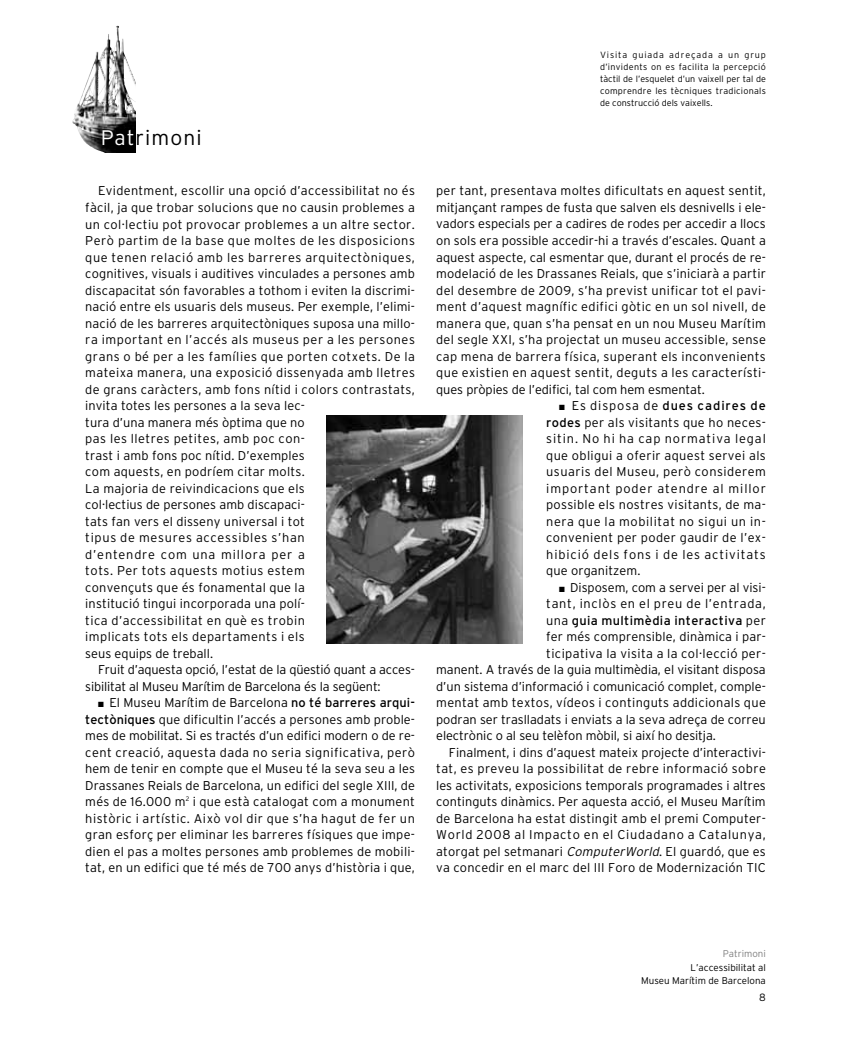
<style>
.page{position:relative;width:855px;height:1064px;background:#fff}
.page>*{position:absolute;margin:0;border:0;box-sizing:border-box;transform-origin:0 0}
.t1{font:300 21px "Interstate";letter-spacing:.05em;color:#000}
.t2{font:300 12.75px/16.5px "Interstate";letter-spacing:.015em;color:#000;text-align:justify}
.t3{font:300 12.75px "Interstate";letter-spacing:.04em;color:#000}
.t4{font:300 12.75px "Interstate";letter-spacing:-.005em;color:#000}
.t5{font:300 12.75px "Interstate";letter-spacing:.055em;color:#000}
.t6{font:300 12.75px "Interstate";letter-spacing:.045em;color:#000}
.t7{font:300 12.75px "Interstate";letter-spacing:.035em;color:#000}
.t8{font:300 12.75px "Interstate";letter-spacing:-.01em;color:#000}
.t9{font:300 12.75px "Interstate";letter-spacing:-.015em;color:#000}
.t10{font:12.75px "Interstate";letter-spacing:.03em;color:#000}
.t11{font:300 12.75px "Interstate";letter-spacing:.065em;color:#000}
.t12{font:300 10.5px "Interstate";color:#000}
.t13{font:300 9.75px/13.5px "Interstate";color:#000;text-align:right}
.t14{font:300 9px/12px "Interstate";color:#000;text-align:justify}
.s1{color:#fff}
.s2{font-weight:400}
.s3{font-weight:300}
.s4{font-style:italic}
.s5{color:#808080}
</style>
<div class="page">
<svg style="left:72px;top:25px;width:64px;height:127px"></svg>
<img style="left:92px;top:78px;width:44px;height:30px">
<img style="left:327px;top:415px;width:196px;height:228px">
<p class="t1" style="left:101px;top:130px;width:102px"><span class="s1">Pat</span>rimoni</p>
<p class="t2" style="left:98px;top:184px;width:318px">Evidentment, escollir una opció d’accessibilitat no és</p>
<p class="t2" style="left:85px;top:200px;width:331px">fàcil, ja que trobar solucions que no causin problemes a</p>
<p class="t2" style="left:85px;top:217px;width:331px">un col·lectiu pot provocar problemes a un altre sector.</p>
<p class="t6" style="left:85px;top:236px;width:331px">Però partim de la base que moltes de les disposicions</p>
<p class="t6" style="left:85px;top:252px;width:331px">que tenen relació amb les barreres arquitectòniques,</p>
<p class="t2" style="left:85px;top:266px;width:331px">cognitives, visuals i auditives vinculades a persones amb</p>
<p class="t2" style="left:85px;top:283px;width:331px">discapacitat són favorables a tothom i eviten la discrimi-</p>
<p class="t2" style="left:85px;top:299px;width:331px">nació entre els usuaris dels museus. Per exemple, l’elimi-</p>
<p class="t2" style="left:85px;top:316px;width:331px">nació de les barreres arquitectòniques suposa una millo-</p>
<p class="t3" style="left:85px;top:335px;width:331px">ra important en l’accés als museus per a les persones</p>
<p class="t3" style="left:85px;top:351px;width:331px">grans o bé per a les famílies que porten cotxets. De la</p>
<p class="t2" style="left:85px;top:365px;width:331px">mateixa manera, una exposició dissenyada amb lletres</p>
<p class="t2" style="left:85px;top:382px;width:331px">de grans caràcters, amb fons nítid i colors contrastats,</p>
<p class="t2" style="left:85px;top:398px;width:221px">invita totes les persones a la seva lec-</p>
<p class="t2" style="left:85px;top:415px;width:221px">tura d’una manera més òptima que no</p>
<p class="t3" style="left:85px;top:434px;width:221px">pas les lletres petites, amb poc con-</p>
<p class="t2" style="left:85px;top:448px;width:221px">trast i amb fons poc nítid. D’exemples</p>
<p class="t2" style="left:85px;top:464px;width:221px">com aquests, en podríem citar molts.</p>
<p class="t2" style="left:85px;top:481px;width:221px">La majoria de reivindicacions que els</p>
<p class="t2" style="left:85px;top:497px;width:221px">col·lectius de persones amb discapaci-</p>
<p class="t2" style="left:85px;top:514px;width:221px">tats fan vers el disseny universal i tot</p>
<p class="t5" style="left:85px;top:533px;width:221px">tipus de mesures accessibles s’han</p>
<p class="t11" style="left:85px;top:549px;width:221px">d’entendre com una millora per a</p>
<p class="t3" style="left:85px;top:566px;width:221px">tots. Per tots aquests motius estem</p>
<p class="t2" style="left:85px;top:580px;width:221px">convençuts que és fonamental que la</p>
<p class="t2" style="left:85px;top:596px;width:221px">institució tingui incorporada una polí-</p>
<p class="t7" style="left:85px;top:615px;width:221px">tica d’accessibilitat en què es trobin</p>
<p class="t7" style="left:85px;top:632px;width:221px">implicats tots els departaments i els</p>
<p class="t2" style="left:85px;top:646px;width:129px">seus equips de treball.</p>
<p class="t8" style="left:98px;top:665px;width:318px">Fruit d’aquesta opció, l’estat de la qüestió quant a acces-</p>
<p class="t9" style="left:85px;top:681px;width:297px">sibilitat al Museu Marítim de Barcelona és la següent:</p>
<p class="t2" style="left:85px;top:695px;width:331px;text-indent:13px">■ El Museu Marítim de Barcelona <span class="s2">no té barreres arqui&shy;tectòniques</span> que dificultin l’accés a persones amb proble&shy;mes de mobilitat. Si es tractés d’un edifici modern o de re&shy;cent creació, aquesta dada no seria significativa, però hem de tenir en compte que el Museu té la seva seu a les Drassanes Reials de Barcelona, un edifici del segle XIII, de més de 16.000 m<sup>2</sup> i que està catalogat com a monument històric i artístic. Això vol dir que s’ha hagut de fer un gran esforç per eliminar les barreres físiques que impe&shy;dien el pas a moltes persones amb problemes de mobili&shy;tat, en un edifici que té més de 700 anys d’història i que,</p>
<p class="t14" style="left:600px;top:50px;width:167px">Visita guiada adreçada a un grup d’invidents on es facilita la percepció tàctil de l’esquelet d’un vaixell per tal de comprendre les tècniques tradicionals de construcció dels vaixells.</p>
<p class="t2" style="left:436px;top:184px;width:331px">per tant, presentava moltes dificultats en aquest sentit, mitjançant rampes de fusta que salven els desnivells i ele&shy;vadors especials per a cadires de rodes per accedir a llocs on sols era possible accedir-hi a través d’escales. Quant a aquest aspecte, cal esmentar que, durant el procés de re&shy;modelació de les Drassanes Reials, que s’iniciarà a partir del desembre de 2009, s’ha previst unificar tot el pavi&shy;ment d’aquest magnífic edifici gòtic en un sol nivell, de manera que, quan s’ha pensat en un nou Museu Marítim del segle XXI, s’ha projectat un museu accessible, sense cap mena de barrera física, superant els inconvenients que existien en aquest sentit, deguts a les característi&shy;ques pròpies de l’edifici, tal com hem esmentat.</p>
<p class="t2" style="left:546px;top:398px;width:221px;text-indent:13px">■ Es disposa de <span class="s2">dues cadires de rodes</span> per als visitants que ho neces&shy;sitin. No hi ha cap normativa legal que obligui a oferir aquest servei als usuaris del Museu, però considerem important poder atendre al millor possible els nostres visitants, de ma&shy;nera que la mobilitat no sigui un in&shy;convenient per poder gaudir de l’ex&shy;hibició dels fons i de les activitats que organitzem.</p>
<p class="t2" style="left:559px;top:580px;width:208px">■ Disposem, com a servei per al visi-</p>
<p class="t5" style="left:546px;top:599px;width:221px">tant, inclòs en el preu de l’entrada,</p>
<p class="t10" style="left:546px;top:615px;width:221px"><span class="s3">una</span> guia multimèdia interactiva <span class="s3">per</span></p>
<p class="t2" style="left:546px;top:629px;width:221px">fer més comprensible, dinàmica i par-</p>
<p class="t2" style="left:546px;top:646px;width:221px">ticipativa la visita a la col·lecció per-</p>
<p class="t4" style="left:436px;top:665px;width:331px">manent. A través de la guia multimèdia, el visitant disposa</p>
<p class="t2" style="left:436px;top:679px;width:331px">d’un sistema d’informació i comunicació complet, comple-</p>
<p class="t2" style="left:436px;top:695px;width:331px">mentat amb textos, vídeos i continguts addicionals que</p>
<p class="t4" style="left:436px;top:714px;width:331px">podran ser traslladats i enviats a la seva adreça de correu</p>
<p class="t4" style="left:436px;top:731px;width:281px">electrònic o al seu telèfon mòbil, si així ho desitja.</p>
<p class="t2" style="left:449px;top:745px;width:318px">Finalment, i dins d’aquest mateix projecte d’interactivi-</p>
<p class="t2" style="left:436px;top:761px;width:331px">tat, es preveu la possibilitat de rebre informació sobre</p>
<p class="t2" style="left:436px;top:778px;width:331px">les activitats, exposicions temporals programades i altres</p>
<p class="t2" style="left:436px;top:794px;width:331px">continguts dinàmics. Per aquesta acció, el Museu Marítim</p>
<p class="t2" style="left:436px;top:811px;width:331px">de Barcelona ha estat distingit amb el premi Computer-</p>
<p class="t5" style="left:436px;top:830px;width:331px">World 2008 al Impacto en el Ciudadano a Catalunya,</p>
<p class="t2" style="left:436px;top:844px;width:331px">atorgat pel setmanari <span class="s4">ComputerWorld</span>. El guardó, que es</p>
<p class="t2" style="left:436px;top:860px;width:331px">va concedir en el marc del III Foro de Modernización TIC</p>
<p class="t13" style="left:641px;top:948px;width:126px"><span class="s5">Patrimoni<br></span>L’accessibilitat al<br>Museu Marítim de Barcelona</p>
<p class="t12" style="left:759px;top:993px;width:8px">8</p>
</div>
